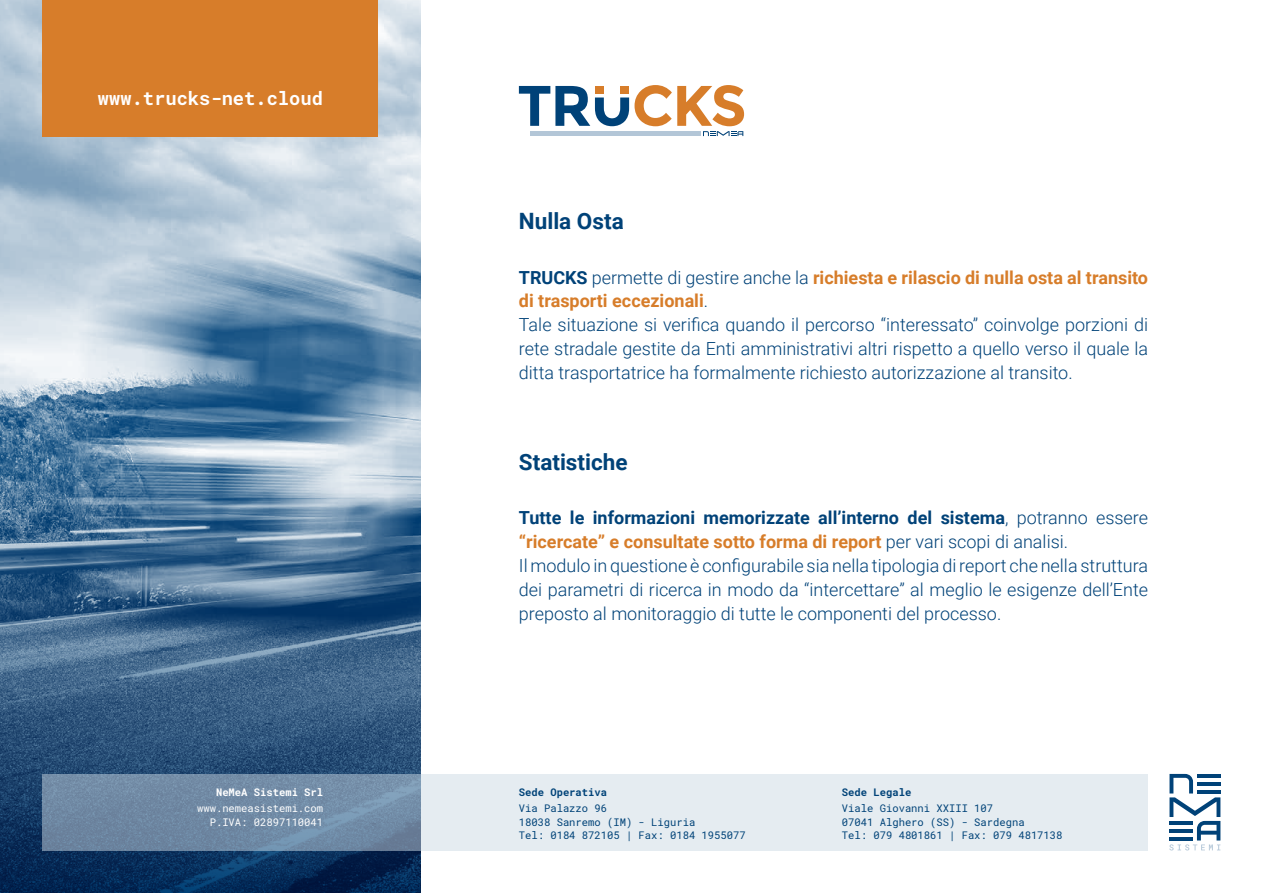
<style>
.page{position:relative;width:1263px;height:893px;background:#fff}
.page>*{position:absolute;margin:0;border:0;box-sizing:border-box;transform-origin:0 0}
.t1{font:700 22.5px "Roboto";color:#004278}
.t2{font:700 18.75px "Roboto Mono";color:#fff}
.t3{font:300 18px/24px "Roboto";color:#004278}
.t4{font:10.5px/13.5px "Roboto Mono";color:#004278}
.t5{font:10.5px/13.5px "Roboto Mono";color:#fff;text-align:right}
.t6{font:700 10.5px "Roboto Mono";color:#004278}
.t7{font:700 10.5px "Roboto Mono";color:#fff}
.s1{font-weight:700}
.s2{font-weight:700;color:#d77d2a}
</style>
<div class="page">
<img style="left:0;top:0;width:421px;height:468px">
<svg style="left:0;top:468px;width:421px;height:425px;background:#3c6288"></svg>
<svg style="left:43px;top:774px;width:1105px;height:76px;background:#bdcad7"></svg>
<svg style="left:519px;top:85px;width:225px;height:51px"></svg>
<div style="left:530px;top:131px;width:171px;height:5px;background:#b3c6d7"></div>
<svg style="left:1169px;top:774px;width:51px;height:76px"></svg>
<div style="left:43px;top:0;width:335px;height:136px;background:#d77d2a"></div>
<p class="t2" style="left:98px;top:85px;width:227px">www.trucks-net.cloud</p>
<p class="t7" style="left:216px;top:784px;width:109px">NeMeA Sistemi Srl</p>
<p class="t5" style="left:197px;top:801px;width:128px">www.nemeasistemi.com<br>P.IVA: 02897110041</p>
<p class="t1" style="left:519px;top:206px;width:106px">Nulla Osta</p>
<p class="t3" style="left:519px;top:264px;width:631px"><span class="s1">TRUCKS</span> permette di gestire anche la <span class="s2">richiesta e rilascio di nulla osta al transito di trasporti eccezionali</span>.<br>Tale situazione si verifica quando il percorso “interessato” coinvolge porzioni di rete stradale gestite da Enti amministrativi altri rispetto a quello verso il quale la ditta trasportatrice ha formalmente richiesto autorizzazione al transito.</p>
<p class="t1" style="left:519px;top:446px;width:110px">Statistiche</p>
<p class="t3" style="left:519px;top:504px;width:631px"><span class="s1">Tutte le informazioni memorizzate all’interno del sistema</span>, potranno essere <span class="s2">“ricercate” e consultate sotto forma di report</span> per vari scopi di analisi.<br>Il modulo in questione è configurabile sia nella tipologia di report che nella struttura dei parametri di ricerca in modo da “intercettare” al meglio le esigenze dell’Ente preposto al monitoraggio di tutte le componenti del processo.</p>
<p class="t6" style="left:519px;top:784px;width:90px">Sede Operativa</p>
<p class="t4" style="left:519px;top:801px;width:228px">Via Palazzo 96<br>18038 Sanremo (IM) - Liguria<br>Tel: 0184 872105 | Fax: 0184 1955077</p>
<p class="t6" style="left:842px;top:784px;width:71px">Sede Legale</p>
<p class="t4" style="left:842px;top:801px;width:222px">Viale Giovanni XXIII 107<br>07041 Alghero (SS) - Sardegna<br>Tel: 079 4801861 | Fax: 079 4817138</p>
</div>
